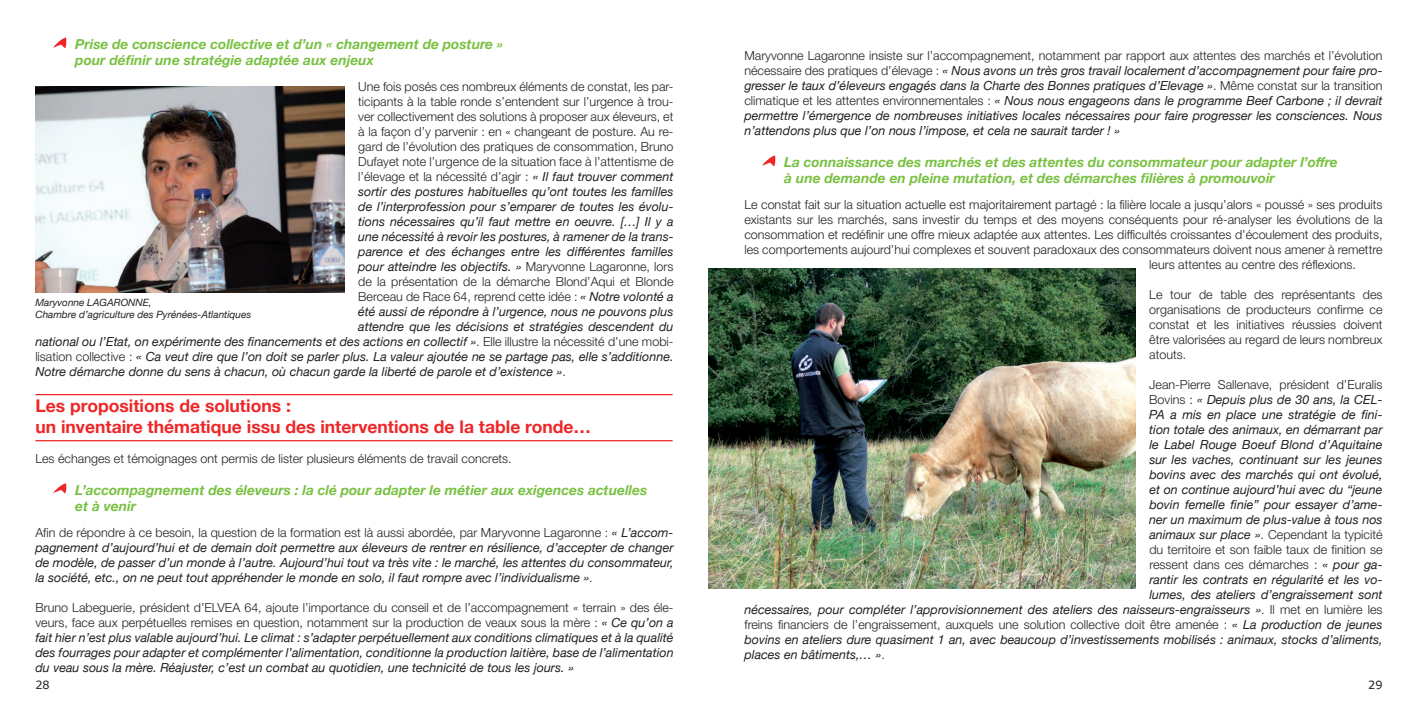
<style>
.page{position:relative;width:1418px;height:709px;background:#fff}
.page>*{position:absolute;margin:0;border:0;box-sizing:border-box;transform-origin:0 0}
.t1{font:700 17.5px/21px "Helvetica Neue";color:#ee2628}
.t2{font:italic 700 13.75px/16.5px "Helvetica Neue";color:#79c142}
.t3{font:italic 12.5px/15px "Helvetica Neue";color:#231f20;text-align:justify}
.t4{font:300 12.5px/15px "Helvetica Neue";color:#231f20;text-align:justify}
.t5{font:11.25px "Verdana";color:#231f20}
.t6{font:italic 10px/12px "Helvetica Neue";color:#231f20}
.s1{font-weight:400;font-style:italic}
.s2{font-weight:300;font-style:normal}
</style>
<div class="page">
<hr style="left:35px;top:440px;width:637px;height:1px;background:#ee2628">
<hr style="left:35px;top:394px;width:637px;height:1px;background:#ee2628">
<img style="left:762px;top:154px;width:14px;height:13px">
<img style="left:53px;top:37px;width:14px;height:12px">
<img style="left:53px;top:482px;width:14px;height:12px">
<img style="left:709px;top:268px;width:426px;height:320px">
<img style="left:35px;top:87px;width:309px;height:205px">
<p class="t2" style="left:75px;top:36px;width:429px">Prise de conscience collective et d’un « changement de posture » pour définir une stratégie adaptée aux enjeux</p>
<p class="t4" style="left:358px;top:79px;width:317px">Une fois posés ces nombreux éléments de constat, les par-</p>
<p class="t4" style="left:358px;top:94px;width:317px">ticipants à la table ronde s’entendent sur l’urgence à trou-</p>
<p class="t4" style="left:358px;top:109px;width:317px">ver collectivement des solutions à proposer aux éleveurs, et</p>
<p class="t4" style="left:358px;top:124px;width:317px">à la façon d’y parvenir : en « changeant de posture. Au re-</p>
<p class="t4" style="left:358px;top:139px;width:317px">gard de l’évolution des pratiques de consommation, Bruno</p>
<p class="t4" style="left:358px;top:154px;width:317px">Dufayet note l’urgence de la situation face à l’attentisme de</p>
<p class="t4" style="left:358px;top:169px;width:317px">l’élevage et la nécessité d’agir : <span class="s1">« Il faut trouver comment</span></p>
<p class="t3" style="left:358px;top:185px;width:317px">sortir des postures habituelles qu’ont toutes les familles</p>
<p class="t3" style="left:358px;top:200px;width:317px">de l’interprofession pour s’emparer de toutes les évolu-</p>
<p class="t3" style="left:358px;top:215px;width:317px">tions nécessaires qu’il faut mettre en oeuvre. […] Il y a</p>
<p class="t3" style="left:358px;top:230px;width:317px">une nécessité à revoir les postures, à ramener de la trans-</p>
<p class="t3" style="left:358px;top:245px;width:317px">parence et des échanges entre les différentes familles</p>
<p class="t3" style="left:358px;top:260px;width:317px">pour atteindre les objectifs. » <span class="s2">Maryvonne Lagaronne, lors</span></p>
<p class="t4" style="left:358px;top:274px;width:317px">de la présentation de la démarche Blond’Aqui et Blonde</p>
<p class="t4" style="left:358px;top:289px;width:317px">Berceau de Race 64, reprend cette idée : <span class="s1">« Notre volonté a</span></p>
<p class="t3" style="left:358px;top:305px;width:317px">été aussi de répondre à l’urgence, nous ne pouvons plus</p>
<p class="t3" style="left:358px;top:320px;width:317px">attendre que les décisions et stratégies descendent du</p>
<p class="t3" style="left:35px;top:335px;width:639px">national ou l’Etat, on expérimente des financements et des actions en collectif »<span class="s2">. Elle illustre la nécessité d’une mobi-</span></p>
<p class="t3" style="left:35px;top:350px;width:639px"><span class="s2">lisation collective :</span> « Ca veut dire que l’on doit se parler plus. La valeur ajoutée ne se partage pas, elle s’additionne.</p>
<p class="t3" style="left:35px;top:365px;width:532px">Notre démarche donne du sens à chacun, où chacun garde la liberté de parole et d’existence »<span class="s2">.</span></p>
<h1 class="t1" style="left:35px;top:396px;width:557px">Les propositions de solutions :<br>un inventaire thématique issu des interventions de la table ronde…</h1>
<p class="t4" style="left:35px;top:451px;width:478px">Les échanges et témoignages ont permis de lister plusieurs éléments de travail concrets.</p>
<p class="t2" style="left:75px;top:482px;width:573px">L’accompagnement des éleveurs : la clé pour adapter le métier aux exigences actuelles et à venir</p>
<p class="t3" style="left:35px;top:525px;width:639px"><span class="s2">Afin de répondre à ce besoin, la question de la formation est là aussi abordée, par Maryvonne Lagaronne :</span> « L’accom&shy;pagnement d’aujourd’hui et de demain doit permettre aux éleveurs de rentrer en résilience, d’accepter de changer de modèle, de passer d’un monde à l’autre. Aujourd’hui tout va très vite : le marché, les attentes du consommateur, la société, etc., on ne peut tout appréhender le monde en solo, il faut rompre avec l’individualisme »<span class="s2">.</span></p>
<p class="t3" style="left:35px;top:600px;width:639px"><span class="s2">Bruno Labeguerie, président d’ELVEA 64, ajoute l’importance du conseil et de l’accompagnement « terrain » des éle&shy;veurs, face aux perpétuelles remises en question, notamment sur la production de veaux sous la mère :</span> « Ce qu’on a fait hier n’est plus valable aujourd’hui. Le climat : s’adapter perpétuellement aux conditions climatiques et à la qualité des fourrages pour adapter et complémenter l’alimentation, conditionne la production laitière, base de l’alimentation du veau sous la mère. Réajuster, c’est un combat au quotidien, une technicité de tous les jours. »</p>
<p class="t6" style="left:35px;top:297px;width:217px">Maryvonne LAGARONNE,<br>Chambre d’agriculture des Pyrénées-Atlantiques</p>
<p class="t3" style="left:744px;top:49px;width:639px"><span class="s2">Maryvonne Lagaronne insiste sur l’accompagnement, notamment par rapport aux attentes des marchés et l’évolution nécessaire des pratiques d’élevage :</span> « Nous avons un très gros travail localement d’accompagnement pour faire pro&shy;gresser le taux d’éleveurs engagés dans la Charte des Bonnes pratiques d’Elevage »<span class="s2">. Même constat sur la transition climatique et les attentes environnementales :</span> « Nous nous engageons dans le programme Beef Carbone ; il devrait permettre l’émergence de nombreuses initiatives locales nécessaires pour faire progresser les consciences. Nous n’attendons plus que l’on nous l’impose, et cela ne saurait tarder ! »</p>
<p class="t2" style="left:784px;top:154px;width:555px">La connaissance des marchés et des attentes du consommateur pour adapter l’offre à une demande en pleine mutation, et des démarches filières à promouvoir</p>
<p class="t4" style="left:744px;top:197px;width:639px">Le constat fait sur la situation actuelle est majoritairement partagé : la filière locale a jusqu’alors « poussé » ses produits</p>
<p class="t4" style="left:744px;top:212px;width:639px">existants sur les marchés, sans investir du temps et des moyens conséquents pour ré-analyser les évolutions de la</p>
<p class="t4" style="left:744px;top:227px;width:639px">consommation et redéfinir une offre mieux adaptée aux attentes. Les difficultés croissantes d’écoulement des produits,</p>
<p class="t4" style="left:744px;top:242px;width:639px">les comportements aujourd’hui complexes et souvent paradoxaux des consommateurs doivent nous amener à remettre</p>
<p class="t4" style="left:1149px;top:257px;width:208px">leurs attentes au centre des réflexions.</p>
<p class="t4" style="left:1149px;top:287px;width:235px">Le tour de table des représentants des organisations de producteurs confirme ce constat et les initiatives réussies doivent être valorisées au regard de leurs nombreux atouts.</p>
<p class="t4" style="left:1149px;top:377px;width:235px">Jean-Pierre Sallenave, président d’Euralis</p>
<p class="t3" style="left:1149px;top:393px;width:235px"><span class="s2">Bovins :</span> « Depuis plus de 30 ans, la CEL-</p>
<p class="t3" style="left:1149px;top:408px;width:235px">PA a mis en place une stratégie de fini-</p>
<p class="t3" style="left:1149px;top:423px;width:235px">tion totale des animaux, en démarrant par</p>
<p class="t3" style="left:1149px;top:438px;width:235px">le Label Rouge Boeuf Blond d’Aquitaine</p>
<p class="t3" style="left:1149px;top:453px;width:235px">sur les vaches, continuant sur les jeunes</p>
<p class="t3" style="left:1149px;top:468px;width:235px">bovins avec des marchés qui ont évolué,</p>
<p class="t3" style="left:1149px;top:483px;width:235px">et on continue aujourd’hui avec du “jeune</p>
<p class="t3" style="left:1149px;top:498px;width:235px">bovin femelle finie” pour essayer d’ame-</p>
<p class="t3" style="left:1149px;top:513px;width:235px">ner un maximum de plus-value à tous nos</p>
<p class="t4" style="left:1149px;top:527px;width:235px"><span class="s1">animaux sur place »</span>. Cependant la typicité</p>
<p class="t4" style="left:1149px;top:542px;width:235px">du territoire et son faible taux de finition se</p>
<p class="t4" style="left:1149px;top:557px;width:235px">ressent dans ces démarches : <span class="s1">« pour ga-</span></p>
<p class="t3" style="left:1149px;top:573px;width:235px">rantir les contrats en régularité et les vo-</p>
<p class="t3" style="left:1149px;top:588px;width:235px">lumes, des ateliers d’engraissement sont</p>
<p class="t3" style="left:744px;top:603px;width:639px">nécessaires, pour compléter l’approvisionnement des ateliers des naisseurs-engraisseurs »<span class="s2">. Il met en lumière les</span></p>
<p class="t4" style="left:744px;top:617px;width:639px">freins financiers de l’engraissement, auxquels une solution collective doit être amenée : <span class="s1">« La production de jeunes</span></p>
<p class="t3" style="left:744px;top:633px;width:639px">bovins en ateliers dure quasiment 1 an, avec beaucoup d’investissements mobilisés : animaux, stocks d’aliments,</p>
<p class="t3" style="left:744px;top:648px;width:142px">places en bâtiments,… »<span class="s2">.</span></p>
<p class="t5" style="left:35px;top:677px;width:16px">28</p>
<p class="t5" style="left:1368px;top:677px;width:16px">29</p>
</div>
